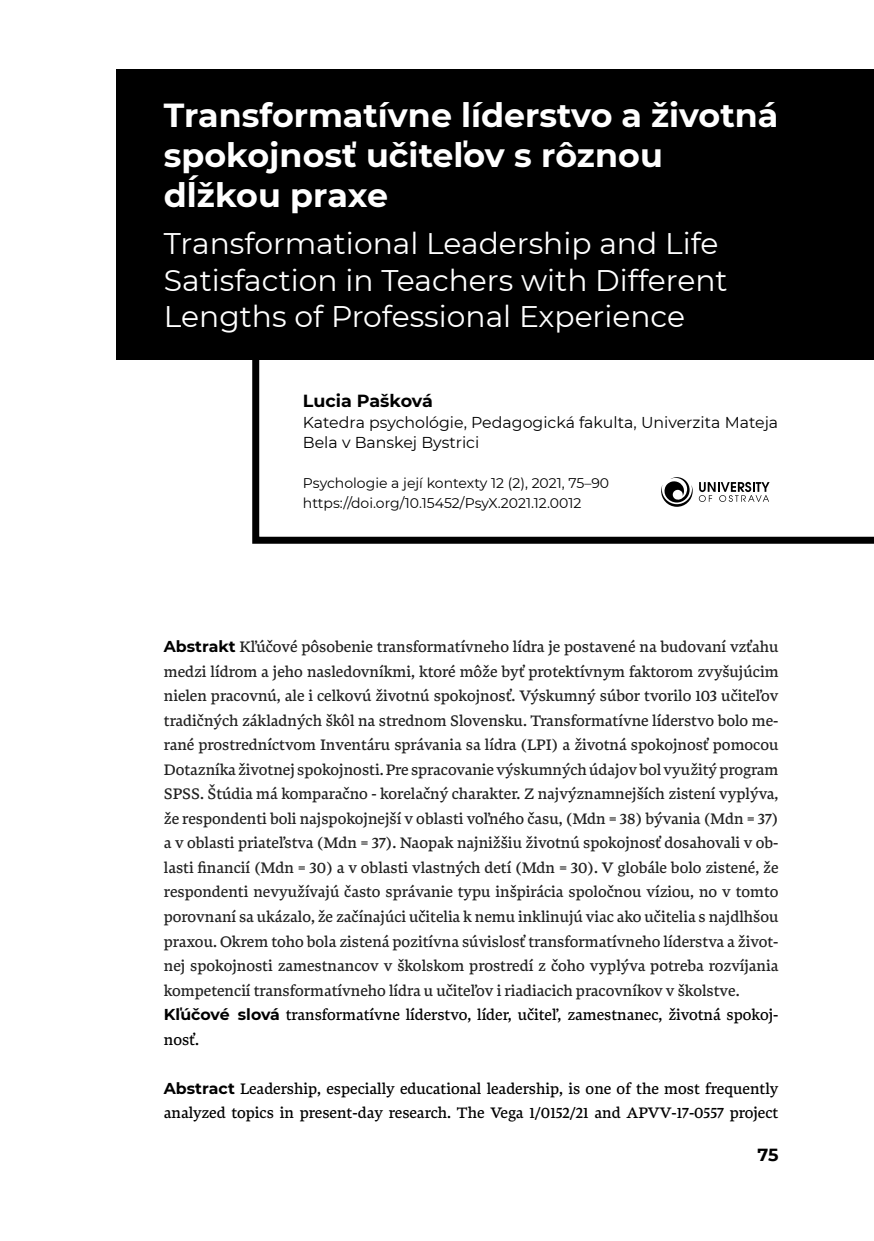
<style>
.page{position:relative;width:874px;height:1241px;background:#fff}
.page>*{position:absolute;margin:0;border:0;box-sizing:border-box;transform-origin:0 0}
.t1{font:700 33.25px/40.2px "Montserrat";color:#fff}
.t2{font:29.75px/36.8px "Montserrat";color:#fff}
.t3{font:700 17.5px "Montserrat";letter-spacing:-.005em;color:#000}
.t4{font:15.75px/24.5px "Bennet Text Four";color:#222}
.t5{font:15.75px/24.5px "Bennet Text Four";color:#000}
.t6{font:15.75px/20.1px "Montserrat";color:#000}
.t7{font:14px/20.1px "Montserrat";color:#000}
.s1{font-family:"Montserrat";font-weight:700;color:#000}
.s2{color:#000}
.s3{font-family:"Montserrat";font-weight:700}
</style>
<div class="page">
<div style="left:117px;top:69px;width:756px;height:290px;background:#000"></div>
<svg style="left:248px;top:359px;width:625px;height:185px"></svg>
<h1 class="t1" style="left:164px;top:93px;width:615px">Transformatívne líderstvo a životná spokojnosť učiteľov s rôznou dĺžkou praxe</h1>
<h2 class="t2" style="left:164px;top:224px;width:565px">Transformational Leadership and Life<br>Satisfaction in Teachers with Different<br>Lengths of Professional Experience</h2>
<p class="t3" style="left:303px;top:388px;width:131px">Lucia Pašková</p>
<p class="t6" style="left:303px;top:411px;width:476px">Katedra psychológie, Pedagogická fakulta, Univerzita Mateja<br>Bela v Banskej Bystrici</p>
<p class="t7" style="left:303px;top:472px;width:307px">Psychologie a její kontexty 12 (2), 2021, 75–90 https://doi.org/10.15452/PsyX.2021.12.0012</p>
<p class="t4" style="left:164px;top:634px;width:616px"><span class="s1">Abstrakt</span> Kľúčové pôsobenie transformatívneho lídra je postavené na budovaní vzťahu medzi lídrom a jeho nasledovníkmi, ktoré môže byť protektívnym faktorom zvyšujúcim nielen pracovnú, ale i celkovú životnú spokojnosť. Výskumný súbor tvorilo 103 učiteľov tradičných základných škôl na strednom Slovensku. Transformatívne líderstvo bolo me&shy;rané prostredníctvom Inventáru správania sa lídra (LPI) a životná spokojnosť pomocou Dotazníka životnej spokojnosti. Pre spracovanie výskumných údajov bol využitý program SPSS. Štúdia má komparačno - korelačný charakter. Z najvýznamnejších zistení vyplýva, že respondenti boli najspokojnejší v oblasti voľného času, (Mdn = 38) bývania (Mdn = 37) a v oblasti priateľstva (Mdn = 37). Naopak najnižšiu životnú spokojnosť dosahovali v ob&shy;lasti financií (Mdn = 30) a v oblasti vlastných detí (Mdn = 30). V globále bolo zistené, že respondenti nevyužívajú často správanie typu inšpirácia spoločnou víziou, no v tomto porovnaní sa ukázalo, že začínajúci učitelia k nemu inklinujú viac ako učitelia s najdlhšou praxou. Okrem toho bola zistená pozitívna súvislosť transformatívneho líderstva a život&shy;nej spokojnosti zamestnancov v školskom prostredí z čoho vyplýva potreba rozvíjania kompetencií transformatívneho lídra u učiteľov i riadiacich pracovníkov v školstve.<br><span class="s1">Kľúčové slová</span> <span class="s2">transformatívne líderstvo, líder, učiteľ, zamestnanec, životná spokoj&shy;nosť.</span></p>
<p class="t5" style="left:164px;top:1075px;width:615px"><span class="s3">Abstract</span> Leadership, especially educational leadership, is one of the most frequently analyzed topics in present-‑day research. The Vega 1/0152/21 and APVV-17-0557 project</p>
<p class="t3" style="left:757px;top:1142px;width:22px">75</p>
</div>
